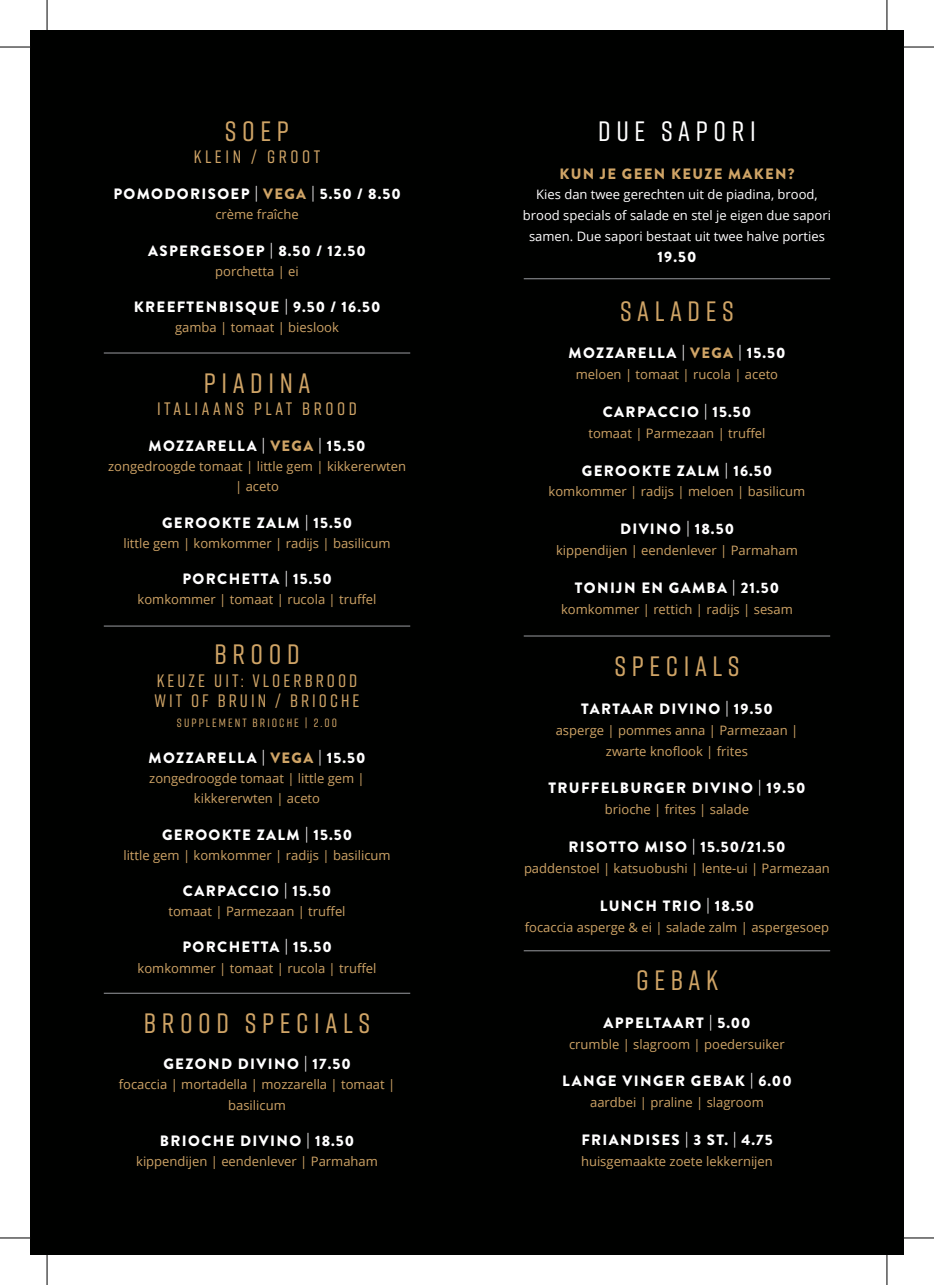
<style>
.page{position:relative;width:934px;height:1285px;background:#fff}
.page>*{position:absolute;margin:0;border:0;box-sizing:border-box;transform-origin:0 0}
.t1{font:500 28px "Rift";letter-spacing:.2em;color:#cfa466}
.t2{font:500 28px "Rift";letter-spacing:.2em;color:#fff}
.t3{font:500 18px/20.2px "Rift";letter-spacing:.17em;color:#cfa466}
.t4{font:500 18px "Rift";letter-spacing:.2em;color:#cfa466}
.t5{font:900 15px "Brandon Grotesque";letter-spacing:.09em;color:#fff}
.t6{font:900 15px "Brandon Grotesque";letter-spacing:.09em;color:#cfa466}
.t7{font:13px/20.2px "Open Sans";color:#cfa466;text-align:center}
.t8{font:13px/20.8px "Open Sans";color:#fff;text-align:center}
.t9{font:500 12px "Rift";letter-spacing:.17em;color:#cfa466}
.s1{color:#cfa466}
</style>
<div class="page">
<div style="left:30px;top:30px;width:873px;height:1225px;background:#000100"></div>
<hr style="left:104px;top:352px;width:306px;height:1px;background:#808285">
<hr style="left:104px;top:625px;width:306px;height:1px;background:#808285">
<hr style="left:523px;top:635px;width:306px;height:1px;background:#808285">
<hr style="left:523px;top:278px;width:306px;height:1px;background:#808285">
<hr style="left:523px;top:950px;width:306px;height:1px;background:#808285">
<hr style="left:104px;top:992px;width:306px;height:2px;background:#808285">
<hr style="left:0;top:47px;width:30px;height:1px;background:#000">
<hr style="left:903px;top:47px;width:30px;height:1px;background:#000">
<hr style="left:0;top:1237px;width:30px;height:1px;background:#000">
<hr style="left:903px;top:1237px;width:30px;height:1px;background:#000">
<hr style="left:47px;top:0;width:1px;height:30px;background:#000">
<hr style="left:47px;top:1255px;width:1px;height:30px;background:#000">
<hr style="left:886px;top:0;width:1px;height:30px;background:#000">
<hr style="left:886px;top:1255px;width:1px;height:30px;background:#000">
<h1 class="t1" style="left:225px;top:111px;width:66px">SOEP</h1>
<h2 class="t4" style="left:193px;top:144px;width:128px">KLEIN / GROOT</h2>
<p class="t5" style="left:113px;top:183px;width:289px">POMODORISOEP | <span class="s1">VEGA</span> | 5.50 / 8.50</p>
<p class="t7" style="left:215px;top:204px;width:85px">crème fraîche</p>
<p class="t5" style="left:148px;top:240px;width:219px">ASPERGESOEP | 8.50 / 12.50</p>
<p class="t7" style="left:215px;top:261px;width:85px">porchetta | ei</p>
<p class="t5" style="left:134px;top:296px;width:248px">KREEFTENBISQUE | 9.50 / 16.50</p>
<p class="t7" style="left:175px;top:317px;width:165px">gamba | tomaat | bieslook</p>
<h1 class="t1" style="left:204px;top:363px;width:108px">PIADINA</h1>
<h2 class="t4" style="left:157px;top:396px;width:201px">ITALIAANS PLAT BROOD</h2>
<p class="t5" style="left:148px;top:435px;width:218px">MOZZARELLA | <span class="s1">VEGA</span> | 15.50</p>
<p class="t7" style="left:108px;top:456px;width:299px">zongedroogde tomaat | little gem | kikkererwten | aceto</p>
<p class="t5" style="left:162px;top:512px;width:191px">GEROOKTE ZALM | 15.50</p>
<p class="t7" style="left:123px;top:532px;width:269px">little gem | komkommer | radijs | basilicum</p>
<p class="t5" style="left:182px;top:568px;width:151px">PORCHETTA | 15.50</p>
<p class="t7" style="left:137px;top:589px;width:240px">komkommer | tomaat | rucola | truffel</p>
<h1 class="t1" style="left:214px;top:635px;width:87px">BROOD</h1>
<h2 class="t3" style="left:154px;top:669px;width:206px">KEUZE UIT: VLOERBROOD<br>WIT OF BRUIN / BRIOCHE</h2>
<p class="t9" style="left:177px;top:714px;width:161px">SUPPLEMENT BRIOCHE | 2.00</p>
<p class="t5" style="left:148px;top:747px;width:218px">MOZZARELLA | <span class="s1">VEGA</span> | 15.50</p>
<p class="t7" style="left:149px;top:768px;width:217px">zongedroogde tomaat | little gem | kikkererwten | aceto</p>
<p class="t5" style="left:162px;top:824px;width:191px">GEROOKTE ZALM | 15.50</p>
<p class="t7" style="left:123px;top:844px;width:269px">little gem | komkommer | radijs | basilicum</p>
<p class="t5" style="left:183px;top:880px;width:150px">CARPACCIO | 15.50</p>
<p class="t7" style="left:168px;top:901px;width:178px">tomaat | Parmezaan | truffel</p>
<p class="t5" style="left:182px;top:936px;width:151px">PORCHETTA | 15.50</p>
<p class="t7" style="left:137px;top:957px;width:240px">komkommer | tomaat | rucola | truffel</p>
<h1 class="t1" style="left:144px;top:1003px;width:227px">BROOD SPECIALS</h1>
<p class="t5" style="left:163px;top:1053px;width:189px">GEZOND DIVINO | 17.50</p>
<p class="t7" style="left:119px;top:1074px;width:278px">focaccia | mortadella | mozzarella | tomaat | basilicum</p>
<p class="t5" style="left:160px;top:1130px;width:196px">BRIOCHE DIVINO | 18.50</p>
<p class="t7" style="left:136px;top:1150px;width:243px">kippendijen | eendenlever | Parmaham</p>
<h1 class="t2" style="left:598px;top:111px;width:159px">DUE SAPORI</h1>
<p class="t6" style="left:559px;top:163px;width:236px">KUN JE GEEN KEUZE MAKEN?</p>
<p class="t8" style="left:522px;top:184px;width:309px">Kies dan twee gerechten uit de piadina, brood, brood specials of salade en stel je eigen due sapori samen. Due sapori bestaat uit twee halve porties</p>
<p class="t5" style="left:657px;top:246px;width:40px">19.50</p>
<h1 class="t1" style="left:619px;top:291px;width:115px">SALADES</h1>
<p class="t5" style="left:568px;top:343px;width:218px">MOZZARELLA | <span class="s1">VEGA</span> | 15.50</p>
<p class="t7" style="left:575px;top:364px;width:204px">meloen | tomaat | rucola | aceto</p>
<p class="t5" style="left:602px;top:401px;width:150px">CARPACCIO | 15.50</p>
<p class="t7" style="left:588px;top:423px;width:178px">tomaat | Parmezaan | truffel</p>
<p class="t5" style="left:581px;top:460px;width:192px">GEROOKTE ZALM | 16.50</p>
<p class="t7" style="left:548px;top:481px;width:258px">komkommer | radijs | meloen | basilicum</p>
<p class="t5" style="left:619px;top:518px;width:115px">DIVINO | 18.50</p>
<p class="t7" style="left:556px;top:540px;width:243px">kippendijen | eendenlever | Parmaham</p>
<p class="t5" style="left:574px;top:577px;width:206px">TONIJN EN GAMBA | 21.50</p>
<p class="t7" style="left:561px;top:598px;width:233px">komkommer | rettich | radijs | sesam</p>
<h1 class="t1" style="left:614px;top:646px;width:127px">SPECIALS</h1>
<p class="t5" style="left:581px;top:698px;width:193px">TARTAAR DIVINO | 19.50</p>
<p class="t7" style="left:555px;top:719px;width:244px;line-height:20.8px">asperge | pommes anna | Parmezaan | zwarte knoflook | frites</p>
<p class="t5" style="left:548px;top:777px;width:258px">TRUFFELBURGER DIVINO | 19.50</p>
<p class="t7" style="left:604px;top:799px;width:146px">brioche | frites | salade</p>
<p class="t5" style="left:568px;top:836px;width:218px">RISOTTO MISO | 15.50/21.50</p>
<p class="t7" style="left:523px;top:858px;width:307px">paddenstoel | katsuobushi | lente-ui | Parmezaan</p>
<p class="t5" style="left:599px;top:895px;width:156px">LUNCH TRIO | 18.50</p>
<p class="t7" style="left:524px;top:916px;width:306px">focaccia asperge &amp; ei | salade zalm | aspergesoep</p>
<h1 class="t1" style="left:636px;top:960px;width:83px">GEBAK</h1>
<p class="t5" style="left:603px;top:1012px;width:148px">APPELTAART | 5.00</p>
<p class="t7" style="left:569px;top:1033px;width:217px">crumble | slagroom | poedersuiker</p>
<p class="t5" style="left:562px;top:1070px;width:231px">LANGE VINGER GEBAK | 6.00</p>
<p class="t7" style="left:590px;top:1092px;width:175px">aardbei | praline | slagroom</p>
<p class="t5" style="left:581px;top:1129px;width:193px">FRIANDISES | 3 ST. | 4.75</p>
<p class="t7" style="left:580px;top:1150px;width:193px">huisgemaakte zoete lekkernijen</p>
</div>
